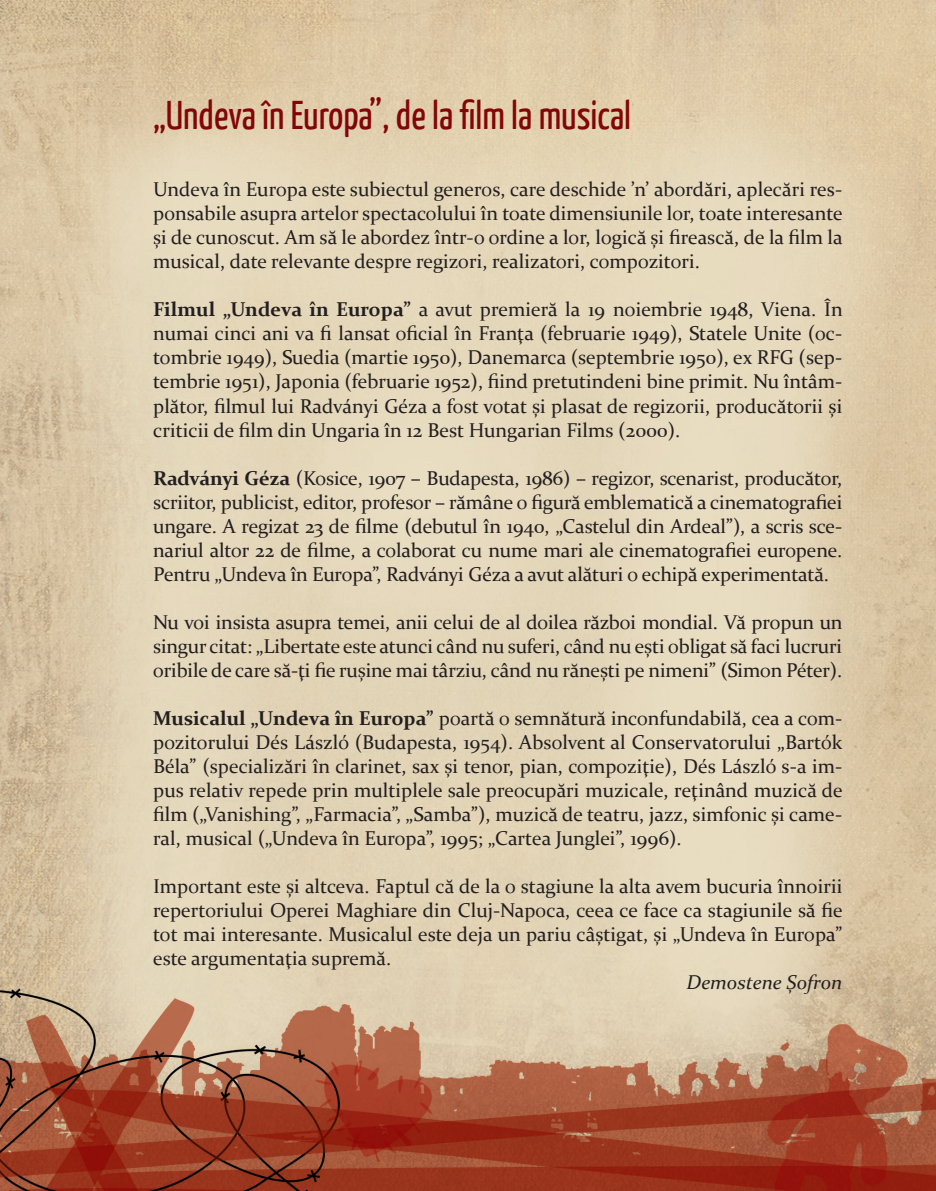
<style>
.page{position:relative;width:936px;height:1191px;background:#fff}
.page>*{position:absolute;margin:0;border:0;box-sizing:border-box;transform-origin:0 0}
.t1{font:40px "Yanone Kaffeesatz";color:#830507}
.t2{font:20px/24px "Constantia";color:#231f20;text-align:justify}
.t3{font:italic 20px "Constantia";color:#231f20}
.s1{font-weight:700}
</style>
<div class="page">
<img style="left:0;top:0;width:935px;height:1190px">
<h1 class="t1" style="left:153px;top:90px;width:479px">„Undeva în Europa”, de la film la musical</h1>
<p class="t2" style="left:153px;top:177px;width:691px">Undeva în Europa este subiectul generos, care deschide ’n’ abordări, aplecări res&shy;ponsabile asupra artelor spectacolului în toate dimensiunile lor, toate interesante şi de cunoscut. Am să le abordez într-o ordine a lor, logică şi firească, de la film la musical, date relevante despre regizori, realizatori, compozitori.</p>
<p class="t2" style="left:153px;top:297px;width:691px"><span class="s1">Filmul „Undeva în Europa”</span> a avut premieră la 19 noiembrie 1948, Viena. În numai cinci ani va fi lansat oficial în Franţa (februarie 1949), Statele Unite (oc&shy;tombrie 1949), Suedia (martie 1950), Danemarca (septembrie 1950), ex RFG (sep&shy;tembrie 1951), Japonia (februarie 1952), fiind pretutindeni bine primit. Nu întâm&shy;plător, filmul lui Radványi Géza a fost votat şi plasat de regizorii, producătorii şi criticii de film din Ungaria în 12 Best Hungarian Films (2000).</p>
<p class="t2" style="left:153px;top:465px;width:690px"><span class="s1">Radványi Géza</span> (Kosice, 1907 – Budapesta, 1986) – regizor, scenarist, producător, scriitor, publicist, editor, profesor – rămâne o figură emblematică a cinematografiei ungare. A regizat 23 de filme (debutul în 1940, „Castelul din Ardeal”), a scris sce&shy;nariul altor 22 de filme, a colaborat cu nume mari ale cinematografiei europene.<br>Pentru „Undeva în Europa”, Radványi Géza a avut alături o echipă experimentată.</p>
<p class="t2" style="left:153px;top:609px;width:691px">Nu voi insista asupra temei, anii celui de al doilea război mondial. Vă propun un singur citat: „Libertate este atunci când nu suferi, când nu eşti obligat să faci lucruri oribile de care să-ţi fie ruşine mai târziu, când nu răneşti pe nimeni” (Simon Péter).</p>
<p class="t2" style="left:153px;top:705px;width:691px"><span class="s1">Musicalul „Undeva în Europa”</span> poartă o semnătură inconfundabilă, cea a com&shy;pozitorului Dés László (Budapesta, 1954). Absolvent al Conservatorului „Bartók Béla” (specializări în clarinet, sax şi tenor, pian, compoziţie), Dés László s-a im&shy;pus relativ repede prin multiplele sale preocupări muzicale, reţinând muzică de film („Vanishing”, „Farmacia”, „Samba”), muzică de teatru, jazz, simfonic şi came&shy;ral, musical („Undeva în Europa”, 1995; „Cartea Junglei”, 1996).</p>
<p class="t2" style="left:153px;top:873px;width:691px">Important este şi altceva. Faptul că de la o stagiune la alta avem bucuria înnoirii repertoriului Operei Maghiare din Cluj-Napoca, ceea ce face ca stagiunile să fie tot mai interesante. Musicalul este deja un pariu câştigat, şi „Undeva în Europa” este argumentaţia supremă.</p>
<p class="t3" style="left:686px;top:968px;width:157px">Demostene Şofron</p>
</div>
